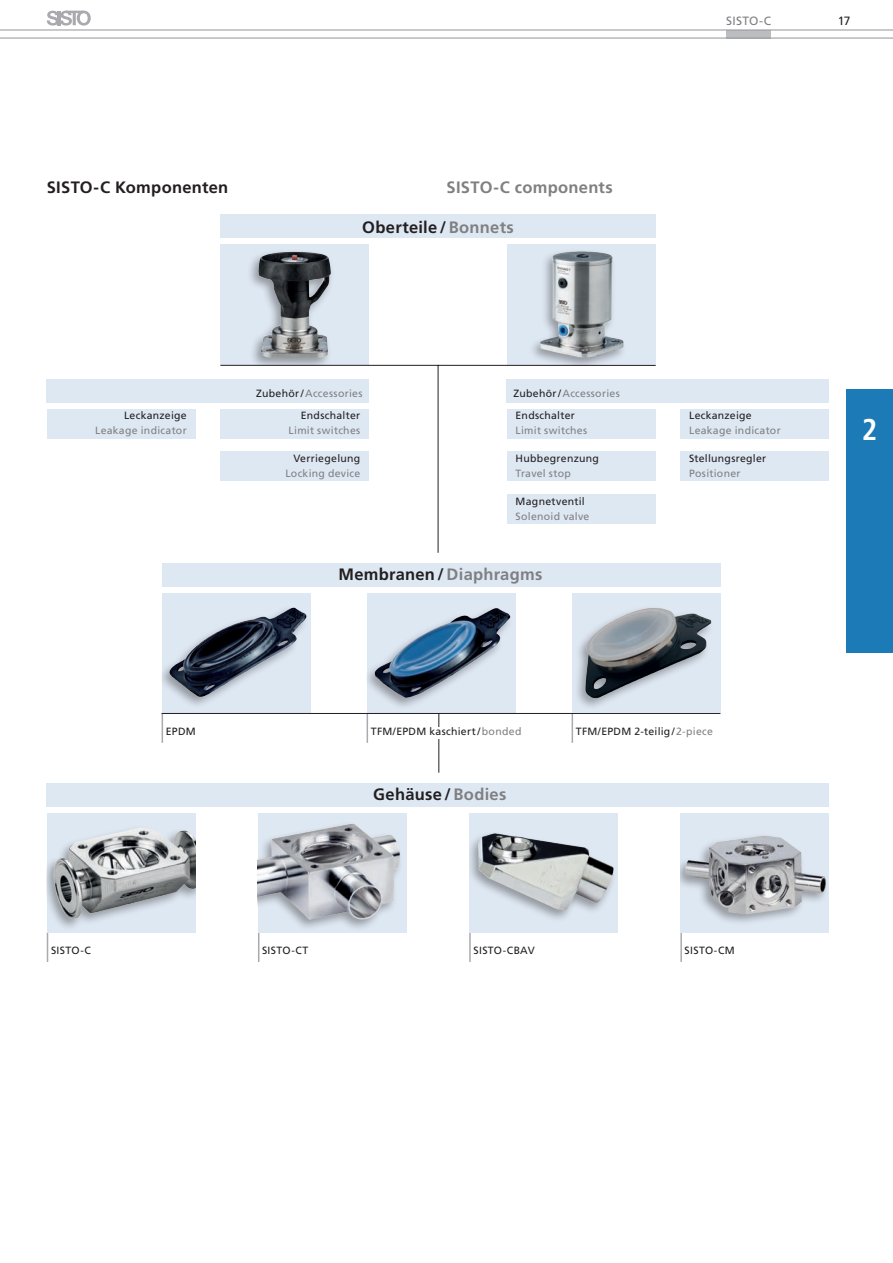
<style>
.page{position:relative;width:893px;height:1263px;background:#fff}
.page>*{position:absolute;margin:0;border:0;box-sizing:border-box;transform-origin:0 0}
.t1{font:700 condensed 30px "Frutiger LT Std";color:#fff}
.t2{font:700 16.5px "Frutiger LT Std";letter-spacing:.015em;color:#231f20}
.t3{font:700 16.5px "Frutiger LT Std";letter-spacing:.02em;color:#808083}
.t4{font:12px "Frutiger LT Std";letter-spacing:.02em;color:#808083}
.t5{font:12px "Frutiger LT Std";color:#231f20}
.t6{font:10.5px/22.5px "Frutiger LT Std";letter-spacing:.025em;color:#231f20;text-align:right}
.t7{font:10.5px "Frutiger LT Std";letter-spacing:.025em;color:#808083}
.s1{color:#808083}
.s2{color:#231f20}
</style>
<div class="page">
<svg style="left:47px;top:11px;width:44px;height:15px"></svg>
<hr style="left:47px;top:932px;width:1px;height:30px;background:#aaa9ae">
<hr style="left:258px;top:932px;width:1px;height:30px;background:#aaa9ae">
<hr style="left:469px;top:932px;width:2px;height:30px;background:#aaa9ae">
<hr style="left:680px;top:932px;width:2px;height:30px;background:#aaa9ae">
<div style="left:47px;top:379px;width:322px;height:23px;background:#dee8f3"></div>
<div style="left:47px;top:409px;width:149px;height:29px;background:#dee8f3"></div>
<div style="left:680px;top:409px;width:149px;height:29px;background:#dee8f3"></div>
<div style="left:680px;top:451px;width:149px;height:30px;background:#dee8f3"></div>
<div style="left:507px;top:379px;width:322px;height:23px;background:#dee8f3"></div>
<div style="left:162px;top:564px;width:558px;height:23px;background:#dee8f3"></div>
<div style="left:162px;top:593px;width:148px;height:120px;background:#dee8f3"></div>
<div style="left:162px;top:605px;width:147px;height:104px;background:#231f20;opacity:.4"></div>
<img style="left:168px;top:606px;width:140px;height:93px">
<div style="left:47px;top:813px;width:149px;height:119px;background:#dee8f3"></div>
<div style="left:47px;top:825px;width:149px;height:106px;background:#231f20;opacity:.4"></div>
<img style="left:53px;top:826px;width:143px;height:94px">
<div style="left:367px;top:593px;width:148px;height:120px;background:#dee8f3"></div>
<div style="left:367px;top:606px;width:146px;height:105px;background:#231f20;opacity:.4"></div>
<img style="left:372px;top:606px;width:140px;height:94px">
<div style="left:258px;top:813px;width:149px;height:119px;background:#dee8f3"></div>
<div style="left:258px;top:821px;width:145px;height:111px;background:#231f20;opacity:.4"></div>
<img style="left:258px;top:821px;width:143px;height:103px">
<div style="left:469px;top:813px;width:149px;height:119px;background:#dee8f3"></div>
<div style="left:469px;top:831px;width:148px;height:91px;background:#231f20;opacity:.4"></div>
<img style="left:475px;top:831px;width:142px;height:81px">
<div style="left:680px;top:813px;width:149px;height:119px;background:#dee8f3"></div>
<div style="left:680px;top:832px;width:149px;height:94px;background:#231f20;opacity:.4"></div>
<img style="left:681px;top:832px;width:148px;height:85px">
<svg style="left:161px;top:713px;width:560px;height:60px"></svg>
<div style="left:47px;top:783px;width:782px;height:23px;background:#dee8f3"></div>
<img style="left:507px;top:244px;width:149px;height:121px">
<div style="left:220px;top:244px;width:149px;height:121px;background:#dee8f3"></div>
<div style="left:247px;top:249px;width:88px;height:116px;background:#231f20;opacity:.4"></div>
<img style="left:259px;top:252px;width:72px;height:106px">
<div style="left:726px;top:30px;width:45px;height:8px;background:#bcbdc0"></div>
<svg style="left:220px;top:365px;width:436px;height:188px"></svg>
<div style="left:220px;top:215px;width:436px;height:23px;background:#dee8f3"></div>
<div style="left:371px;top:727px;width:157px;height:12px;background:#fff"></div>
<hr style="left:0;top:38px;width:893px;height:1px;background:#939598">
<hr style="left:0;top:30px;width:893px;height:1px;background:#939598">
<div style="left:846px;top:389px;width:47px;height:264px;background:#1c7bb7"></div>
<div style="left:572px;top:593px;width:148px;height:120px;background:#dee8f3"></div>
<div style="left:574px;top:605px;width:141px;height:105px;background:#231f20;opacity:.4"></div>
<img style="left:584px;top:607px;width:129px;height:93px">
<p class="t4" style="left:726px;top:14px;width:46px">SISTO-C</p>
<p class="t5" style="left:838px;top:14px;width:14px">17</p>
<h2 class="t2" style="left:47px;top:178px;width:183px">SISTO-C Komponenten</h2>
<h2 class="t3" style="left:446px;top:178px;width:168px">SISTO-C components</h2>
<h2 class="t2" style="left:362px;top:217px;width:153px">Oberteile / <span class="s1">Bonnets</span></h2>
<p class="t6" style="left:124px;top:404px;width:64px">Leckanzeige</p>
<p class="t7" style="left:95px;top:424px;width:93px">Leakage indicator</p>
<p class="t6" style="left:256px;top:382px;width:108px">Zubehör/ <span class="s1">Accessories<br></span>Endschalter</p>
<p class="t7" style="left:289px;top:424px;width:73px">Limit switches</p>
<p class="t6" style="left:293px;top:447px;width:68px">Verriegelung</p>
<p class="t7" style="left:285px;top:467px;width:76px">Locking device</p>
<p class="t7" style="left:513px;top:387px;width:108px"><span class="s2">Zubehör/</span> Accessories</p>
<p class="t6" style="left:516px;top:404px;width:61px">Endschalter</p>
<p class="t7" style="left:516px;top:424px;width:73px">Limit switches</p>
<p class="t6" style="left:516px;top:447px;width:85px">Hubbegrenzung</p>
<p class="t7" style="left:516px;top:467px;width:57px">Travel stop</p>
<p class="t6" style="left:516px;top:490px;width:71px">Magnetventil</p>
<p class="t7" style="left:516px;top:510px;width:75px">Solenoid valve</p>
<h2 class="t2" style="left:338px;top:565px;width:205px">Membranen / <span class="s1">Diaphragms</span></h2>
<p class="t6" style="left:689px;top:404px;width:64px">Leckanzeige</p>
<p class="t7" style="left:689px;top:424px;width:93px">Leakage indicator</p>
<p class="t6" style="left:689px;top:447px;width:79px">Stellungsregler</p>
<p class="t7" style="left:689px;top:467px;width:53px">Positioner</p>
<p class="t6" style="left:166px;top:720px;width:32px">EPDM</p>
<p class="t6" style="left:576px;top:720px;width:139px">TFM/EPDM 2-teilig/ <span class="s1">2-piece</span></p>
<p class="t6" style="left:371px;top:720px;width:152px">TFM/EPDM kaschiert/<span class="s1">bonded</span></p>
<p class="t6" style="left:51px;top:939px;width:41px">SISTO-C</p>
<h2 class="t2" style="left:373px;top:785px;width:135px">Gehäuse / <span class="s1">Bodies</span></h2>
<p class="t6" style="left:262px;top:939px;width:48px">SISTO-CT</p>
<p class="t6" style="left:473px;top:939px;width:63px">SISTO-CBAV</p>
<p class="t6" style="left:685px;top:939px;width:52px">SISTO-CM</p>
<h1 class="t1" style="left:862px;top:412px;width:17px">2</h1>
</div>
